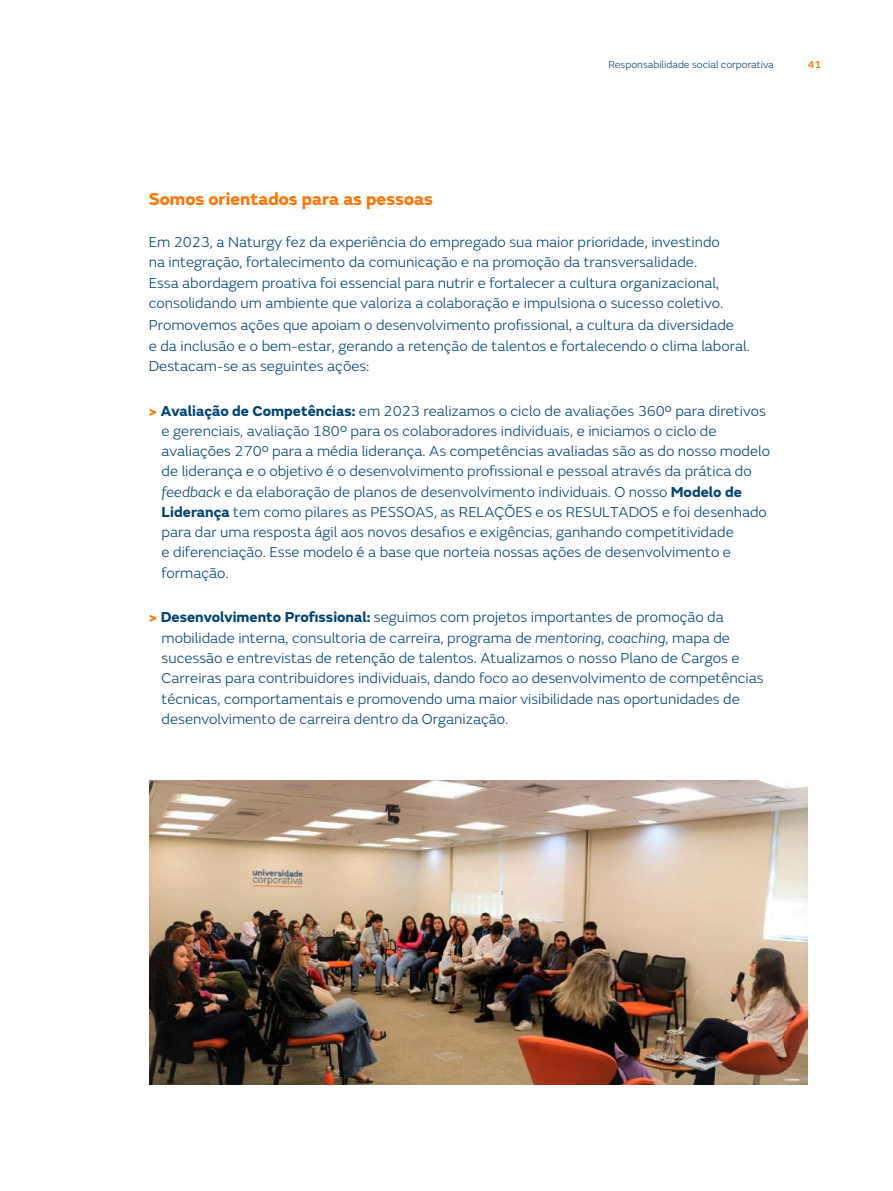
<style>
.page{position:relative;width:893px;height:1191px;background:#fff}
.page>*{position:absolute;margin:0;border:0;box-sizing:border-box;transform-origin:0 0}
.t1{font:700 18px "FS Emeric";color:#ff7300}
.t2{font:300 15px/20.2px "FS Emeric";color:#004373}
.t3{font:300 10.5px "FS Emeric";color:#004373}
.t4{font:500 10.5px "FS Emeric";color:#ff7300}
.s1{font-weight:700;color:#ff7300}
.s2{font-weight:700}
.s3{font-style:italic}
</style>
<div class="page">
<img style="left:149px;top:780px;width:659px;height:304px">
<p class="t3" style="left:608px;top:57px;width:167px">Responsabilidade social corporativa</p>
<p class="t4" style="left:808px;top:56px;width:15px">41</p>
<p class="t1" style="left:149px;top:184px;width:286px">Somos orientados para as pessoas</p>
<p class="t2" style="left:149px;top:231px;width:576px">Em 2023, a Naturgy fez da experiência do empregado sua maior prioridade, investindo na integração, fortalecimento da comunicação e na promoção da transversalidade.<br>Essa abordagem proativa foi essencial para nutrir e fortalecer a cultura organizacional, consolidando um ambiente que valoriza a colaboração e impulsiona o sucesso coletivo.</p>
<p class="t2" style="left:149px;top:314px;width:602px">Promovemos ações que apoiam o desenvolvimento profissional, a cultura da diversidade<br>e da inclusão e o bem-estar, gerando a retenção de talentos e fortalecendo o clima laboral.<br>Destacam-se as seguintes ações:</p>
<p class="t2" style="left:162px;top:400px;width:610px;text-indent:-13px"><span class="s1">&gt;</span> <span class="s2">Avaliação de Competências:</span> em 2023 realizamos o ciclo de avaliações 360º para diretivos e gerenciais, avaliação 180º para os colaboradores individuais, e iniciamos o ciclo de avaliações 270º para a média liderança. As competências avaliadas são as do nosso modelo de liderança e o objetivo é o desenvolvimento profissional e pessoal através da prática do <span class="s3">feedback</span> e da elaboração de planos de desenvolvimento individuais. O nosso <span class="s2">Modelo de Liderança</span> tem como pilares as PESSOAS, as RELAÇÕES e os RESULTADOS e foi desenhado para dar uma resposta ágil aos novos desafios e exigências, ganhando competitividade<br>e diferenciação. Esse modelo é a base que norteia nossas ações de desenvolvimento e formação.</p>
<p class="t2" style="left:162px;top:606px;width:603px;text-indent:-13px"><span class="s1">&gt;</span> <span class="s2">Desenvolvimento Profissional:</span> seguimos com projetos importantes de promoção da mobilidade interna, consultoria de carreira, programa de <span class="s3">mentoring</span>, <span class="s3">coaching</span>, mapa de sucessão e entrevistas de retenção de talentos. Atualizamos o nosso Plano de Cargos e Carreiras para contribuidores individuais, dando foco ao desenvolvimento de competências técnicas, comportamentais e promovendo uma maior visibilidade nas oportunidades de desenvolvimento de carreira dentro da Organização.</p>
</div>
